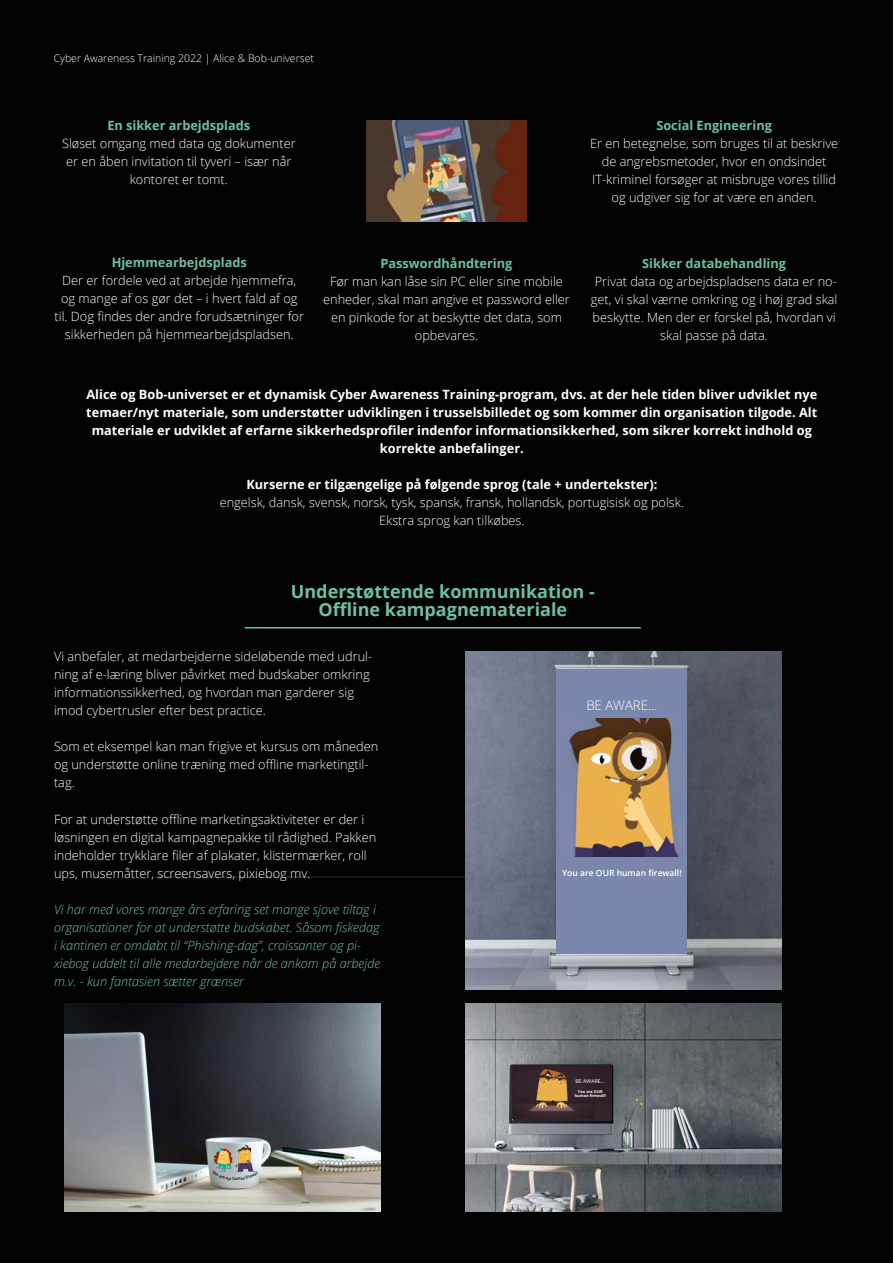
<style>
.page{position:relative;width:893px;height:1263px;background:#010201}
.page>*{position:absolute;margin:0;border:0;box-sizing:border-box;transform-origin:0 0}
.t1{font:700 18px "Open Sans";color:#6ec0a2}
.t2{font:300 13.2px "Open Sans";color:#fff}
.t3{font:300 12.75px/18px "Open Sans";color:#fff;text-align:center}
.t4{font:700 12.75px/18px "Open Sans";color:#fff;text-align:center}
.t5{font:italic 300 12.75px/18px "Open Sans";color:#6ec0a2}
.t6{font:300 10.5px "Open Sans";color:#fff}
.t7{font:600 8.55px "Open Sans";color:#fff}
.t8{font:5.25px "Open Sans";color:#fff}
.t9{font:600 4.35px "Open Sans";color:#000;scale:.83 1}
.t10{font:700 3.9px/4.7px "Open Sans";color:#fff;text-align:center}
.s1{font-weight:700;color:#6ec0a2}
</style>
<div class="page">
<hr style="left:155px;top:876px;width:576px;height:2px;background:#231f20">
<img style="left:366px;top:120px;width:161px;height:101px">
<hr style="left:245px;top:627px;width:396px;height:1px;background:#6ec0a2">
<img style="left:466px;top:652px;width:316px;height:337px">
<div style="left:557px;top:669px;width:130px;height:285px;background:#7a86ab"></div>
<img style="left:569px;top:719px;width:110px;height:137px">
<img style="left:466px;top:1003px;width:316px;height:208px">
<div style="left:513px;top:1066px;width:98px;height:54px;background:#2e1f26"></div>
<div style="left:513px;top:1104px;width:97px;height:17px;background:#33242c"></div>
<img style="left:513px;top:1068px;width:82px;height:51px">
<img style="left:65px;top:1003px;width:316px;height:208px">
<img style="left:214px;top:1147px;width:19px;height:23px">
<img style="left:236px;top:1145px;width:19px;height:25px">
<svg style="left:212px;top:1170px;width:46px;height:10px"></svg>
<p class="t6" style="left:54px;top:51px;width:262px">Cyber Awareness Training 2022 | Alice &amp; Bob-universet</p>
<p class="t3" style="left:62px;top:116px;width:235px"><span class="s1">En sikker arbejdsplads<br></span>Sløset omgang med data og dokumenter er en åben invitation til tyveri – især når kontoret er tomt.</p>
<p class="t3" style="left:590px;top:116px;width:250px"><span class="s1">Social Engineering<br></span>Er en betegnelse, som bruges til at beskrive de angrebsmetoder, hvor en ondsindet IT-kriminel forsøger at misbruge vores tillid og udgiver sig for at være en anden.</p>
<p class="t3" style="left:55px;top:253px;width:251px"><span class="s1">Hjemmearbejdsplads<br></span>Der er fordele ved at arbejde hjemmefra, og mange af os gør det – i hvert fald af og til. Dog findes der andre forudsætninger for sikkerheden på hjemmearbejdspladsen.</p>
<p class="t3" style="left:323px;top:254px;width:248px"><span class="s1">Passwordhåndtering<br></span>Før man kan låse sin PC eller sine mobile enheder, skal man angive et password eller en pinkode for at beskytte det data, som opbevares.</p>
<p class="t3" style="left:591px;top:254px;width:248px"><span class="s1">Sikker databehandling<br></span>Privat data og arbejdspladsens data er no&shy;get, vi skal værne omkring og i høj grad skal beskytte. Men der er forskel på, hvordan vi skal passe på data.</p>
<p class="t4" style="left:86px;top:385px;width:732px">Alice og Bob-universet er et dynamisk Cyber Awareness Training-program, dvs. at der hele tiden bliver udviklet nye temaer/nyt materiale, som understøtter udviklingen i trusselsbilledet og som kommer din organisation tilgode. Alt materiale er udviklet af erfarne sikkerhedsprofiler indenfor informationsikkerhed, som sikrer korrekt indhold og korrekte anbefalinger.</p>
<p class="t4" style="left:246px;top:475px;width:412px">Kurserne er tilgængelige på følgende sprog (tale + undertekster):</p>
<p class="t3" style="left:220px;top:493px;width:466px">engelsk, dansk, svensk, norsk, tysk, spansk, fransk, hollandsk, portugisisk og polsk.<br>Ekstra sprog kan tilkøbes.</p>
<p class="t1" style="left:291px;top:579px;width:305px">Understøttende kommunikation -</p>
<p class="t1" style="left:318px;top:597px;width:250px">Offline kampagnemateriale</p>
<p class="t3" style="left:54px;top:647px;width:320px;text-align:left">Vi anbefaler, at medarbejderne sideløbende med udrul&shy;ning af e-læring bliver påvirket med budskaber omkring informationssikkerhed, og hvordan man garderer sig imod cybertrusler efter best practice.</p>
<p class="t3" style="left:54px;top:737px;width:326px;text-align:left">Som et eksempel kan man frigive et kursus om måneden og understøtte online træning med offline marketingtil&shy;tag.</p>
<p class="t3" style="left:54px;top:809px;width:324px;text-align:left">For at understøtte offline marketingsaktiviteter er der i løsningen en digital kampagnepakke til rådighed. Pakken indeholder trykklare filer af plakater, klistermærker, roll ups, musemåtter, screensavers, pixiebog mv.</p>
<p class="t5" style="left:54px;top:899px;width:328px">Vi har med vores mange års erfaring set mange sjove tiltag i organisationer for at understøtte budskabet. Såsom fiskedag i kantinen er omdøbt til “Phishing-dag”, croissanter og pi&shy;xiebog uddelt til alle medarbejdere når de ankom på arbejde m.v. - kun fantasien sætter grænser</p>
<p class="t9" style="left:235px;top:1176px;width:4px">u</p>
<p class="t2" style="left:586px;top:696px;width:73px">BE AWARE...</p>
<p class="t7" style="left:562px;top:867px;width:121px">You are OUR human firewall!</p>
<p class="t8" style="left:575px;top:1078px;width:31px">BE AWARE...</p>
<p class="t10" style="left:575px;top:1089px;width:33px">You are OUR human firewall!</p>
</div>
